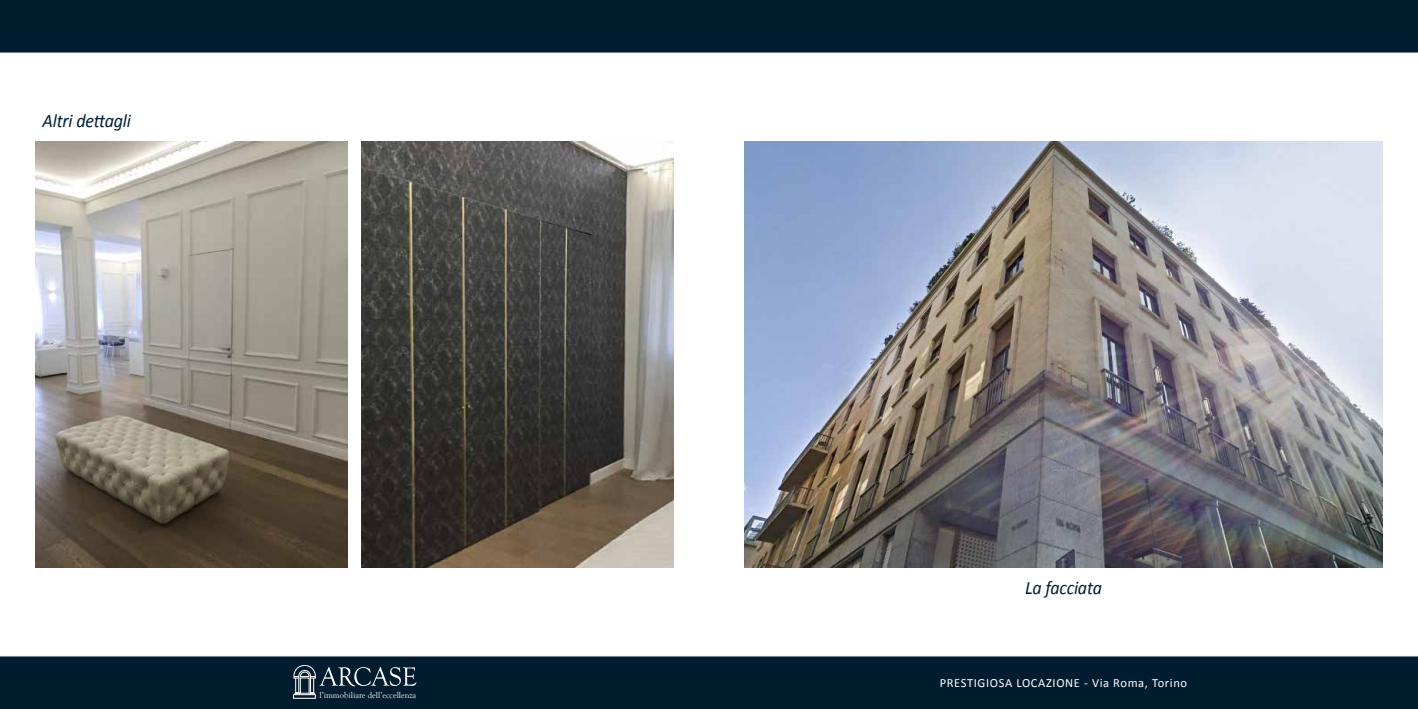
<style>
.page{position:relative;width:1418px;height:709px;background:#fff}
.page>*{position:absolute;margin:0;border:0;box-sizing:border-box;transform-origin:0 0}
.t1{font:italic 19px "Calibri";letter-spacing:-.01em;color:#001d30;scale:.95 1}
.t2{font:12.5px "Calibri";letter-spacing:.05em;color:#fff}
.t3{font:8.75px "Goudy Old Style T";color:#fff}
</style>
<div class="page">
<div style="left:0;top:656px;width:1417px;height:53px;background:#001d30"></div>
<div style="left:0;top:0;width:1417px;height:53px;background:#001d30"></div>
<svg style="left:293px;top:664px;width:123px;height:34px;background:#294151"></svg>
<img style="left:744px;top:142px;width:638px;height:425px">
<img style="left:361px;top:142px;width:312px;height:425px">
<img style="left:35px;top:142px;width:312px;height:425px">
<h1 class="t1" style="left:43px;top:107px;width:95px">Altri dettagli</h1>
<p class="t3" style="left:319px;top:690px;width:98px">l’immobiliare dell’eccellenza</p>
<h1 class="t1" style="left:1025px;top:574px;width:82px">La facciata</h1>
<p class="t2" style="left:939px;top:674px;width:249px">PRESTIGIOSA LOCAZIONE - Via Roma, Torino</p>
</div>
